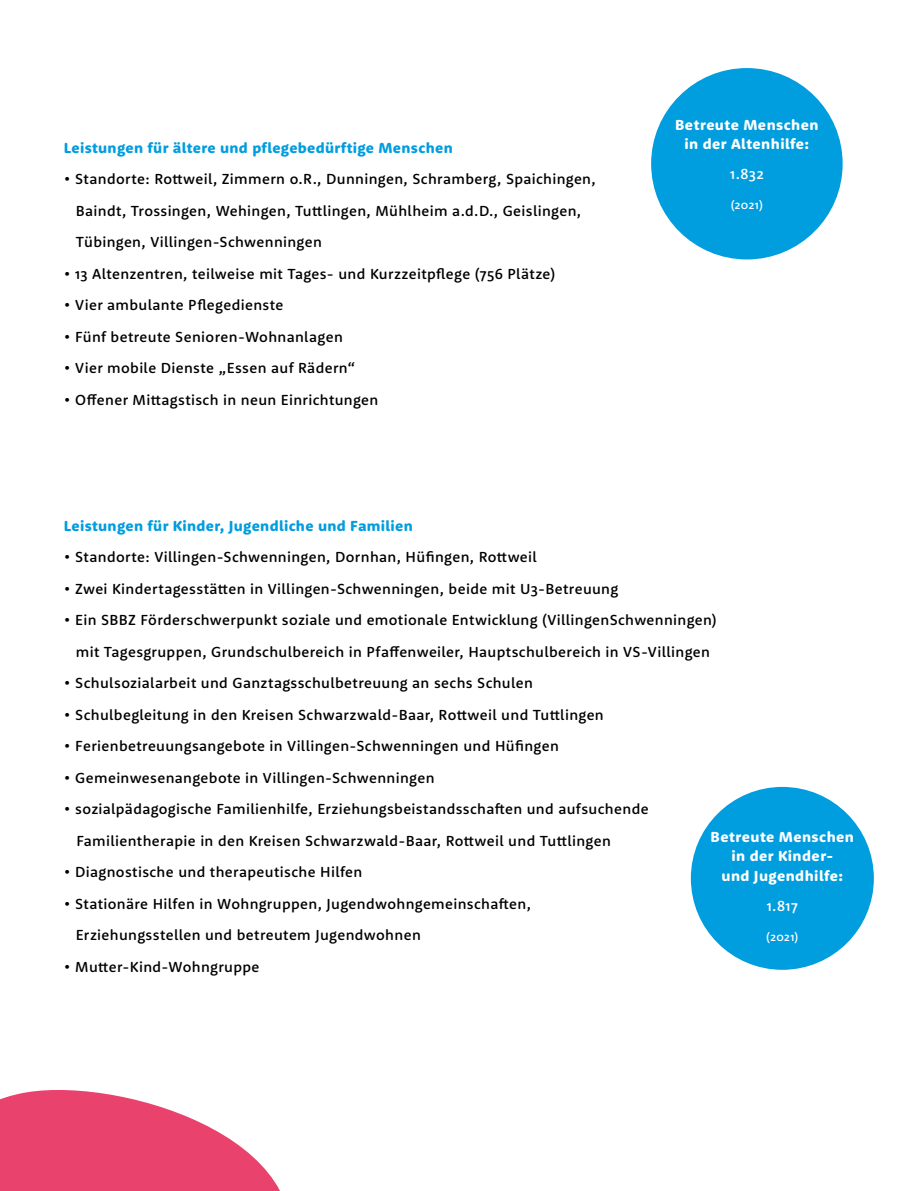
<style>
.page{position:relative;width:915px;height:1191px;background:#fff}
.page>*{position:absolute;margin:0;border:0;box-sizing:border-box;transform-origin:0 0}
.t1{font:500 15px/31.5px "Rooney Sans";letter-spacing:.025em;color:#000}
.t2{font:800 15px "Rooney Sans";letter-spacing:.02em;color:#009ddf}
.t3{font:800 15px/19.5px "Rooney Sans";letter-spacing:.03em;color:#fff;text-align:center}
.t4{font:500 15px "Rooney Sans";letter-spacing:.03em;color:#fff}
.t5{font:500 12px "Rooney Sans";letter-spacing:.035em;color:#fff}
</style>
<div class="page">
<svg style="left:0;top:1090px;width:280px;height:101px"></svg>
<div style="left:651px;top:68px;width:191px;height:191px;background:#009ddf;border-radius:50%"></div>
<div style="left:690px;top:787px;width:183px;height:182px;background:#009ddf;border-radius:50%"></div>
<p class="t2" style="left:64px;top:138px;width:390px">Leistungen für ältere und pflegebedürftige Menschen</p>
<p class="t1" style="left:76px;top:163px;width:521px;text-indent:-12px">• Standorte: Rottweil, Zimmern o.R., Dunningen, Schramberg, Spaichingen,<br>Baindt, Trossingen, Wehingen, Tuttlingen, Mühlheim a.d.D., Geislingen,<br>Tübingen, Villingen-Schwenningen</p>
<p class="t1" style="left:64px;top:257px;width:492px">• 13 Altenzentren, teilweise mit Tages- und Kurzzeitpflege (756 Plätze)</p>
<p class="t1" style="left:64px;top:289px;width:221px">• Vier ambulante Pflegedienste</p>
<p class="t1" style="left:64px;top:320px;width:280px">• Fünf betreute Senioren-Wohnanlagen</p>
<p class="t1" style="left:64px;top:352px;width:293px">• Vier mobile Dienste „Essen auf Rädern“</p>
<p class="t1" style="left:64px;top:383px;width:316px">• Offener Mittagstisch in neun Einrichtungen</p>
<p class="t3" style="left:675px;top:114px;width:145px">Betreute Menschen in der Altenhilfe:</p>
<p class="t4" style="left:729px;top:164px;width:35px">1.832</p>
<p class="t5" style="left:730px;top:197px;width:34px">(2021)</p>
<p class="t2" style="left:64px;top:516px;width:350px">Leistungen für Kinder, Jugendliche und Familien</p>
<p class="t1" style="left:64px;top:541px;width:474px">• Standorte: Villingen-Schwenningen, Dornhan, Hüfingen, Rottweil</p>
<p class="t1" style="left:64px;top:572px;width:555px">• Zwei Kindertagesstätten in Villingen-Schwenningen, beide mit U3-Betreuung</p>
<p class="t1" style="left:64px;top:604px;width:654px;text-align:center">• Ein SBBZ Förderschwerpunkt soziale und emotionale Entwicklung (VillingenSchwenningen) mit Tagesgruppen, Grundschulbereich in Pfaffenweiler, Hauptschulbereich in VS-Villingen</p>
<p class="t1" style="left:64px;top:667px;width:470px">• Schulsozialarbeit und Ganztagsschulbetreuung an sechs Schulen</p>
<p class="t1" style="left:64px;top:698px;width:541px">• Schulbegleitung in den Kreisen Schwarzwald-Baar, Rottweil und Tuttlingen</p>
<p class="t1" style="left:64px;top:730px;width:496px">• Ferienbetreuungsangebote in Villingen-Schwenningen und Hüfingen</p>
<p class="t1" style="left:64px;top:761px;width:372px">• Gemeinwesenangebote in Villingen-Schwenningen</p>
<p class="t1" style="left:76px;top:793px;width:573px;text-indent:-13px">• sozialpädagogische Familienhilfe, Erziehungsbeistandsschaften und aufsuchende<br>Familientherapie in den Kreisen Schwarzwald-Baar, Rottweil und Tuttlingen</p>
<p class="t1" style="left:64px;top:856px;width:300px">• Diagnostische und therapeutische Hilfen</p>
<p class="t1" style="left:76px;top:887px;width:456px;text-indent:-12px">• Stationäre Hilfen in Wohngruppen, Jugendwohngemeinschaften,<br>Erziehungsstellen und betreutem Jugendwohnen</p>
<p class="t1" style="left:64px;top:950px;width:197px">• Mutter-Kind-Wohngruppe</p>
<p class="t3" style="left:710px;top:826px;width:145px">Betreute Menschen in der Kinder-<br>und Jugendhilfe:</p>
<p class="t4" style="left:766px;top:895px;width:33px">1.817</p>
<p class="t5" style="left:766px;top:928px;width:34px">(2021)</p>
</div>
